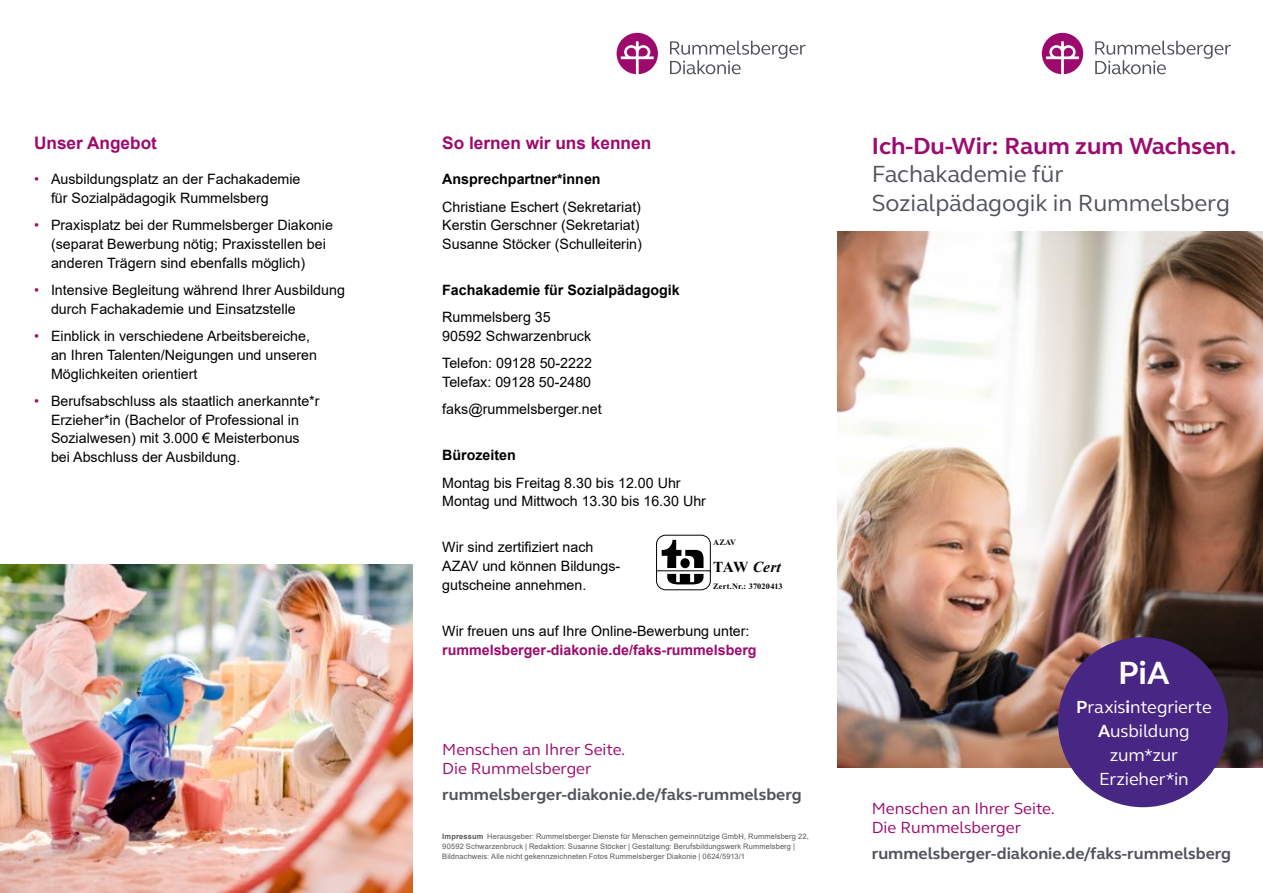
<style>
.page{position:relative;width:1263px;height:893px;background:#fff}
.page>*{position:absolute;margin:0;border:0;box-sizing:border-box;transform-origin:0 0}
.t1{font:700 33px "FS Elliot";color:#fff}
.t2{font:24px/28.5px "FS Elliot";letter-spacing:-.005em;color:#50535a}
.t3{font:700 24px "FS Elliot";color:#9d0a6d}
.t4{font:18px/24px "FS Elliot";letter-spacing:-.01em;color:#fff;text-align:center}
.t5{font:700 17.25px "Arial";color:#9d0a6d}
.t6{font:700 16.5px "FS Elliot";color:#50535a}
.t7{font:16.5px/19.5px "FS Elliot";color:#9d0a6d}
.t8{font:italic 700 15.3px "Times New Roman";color:#000}
.t9{font:14.25px/18.8px "Arial";color:#000}
.t10{font:700 14.25px "Arial";color:#000}
.t11{font:700 14.25px "Arial";color:#9d0a6d}
.t12{font:700 8.25px "Times New Roman";letter-spacing:.025em;color:#000}
.t13{font:7.5px/9.8px "Arial";letter-spacing:.015em;color:#575756}
.s1{color:#9d0a6d}
.s2{font-style:normal}
.s3{font-weight:700}
</style>
<div class="page">
<img style="left:0;top:564px;width:412px;height:329px">
<svg style="left:670px;top:41px;width:136px;height:33px"></svg>
<svg style="left:617px;top:33px;width:41px;height:41px"></svg>
<svg style="left:1095px;top:41px;width:136px;height:33px"></svg>
<svg style="left:1042px;top:33px;width:41px;height:41px"></svg>
<img style="left:838px;top:232px;width:425px;height:535px">
<div style="left:1058px;top:637px;width:170px;height:170px;background:#482683;border-radius:50%"></div>
<svg style="left:656px;top:535px;width:55px;height:56px"></svg>
<p class="t5" style="left:34px;top:130px;width:124px">Unser Angebot</p>
<p class="t9" style="left:51px;top:170px;width:251px;text-indent:-17px"><span class="s1">•</span> Ausbildungsplatz an der Fachakademie für Sozialpädagogik Rummelsberg</p>
<p class="t9" style="left:51px;top:216px;width:283px;text-indent:-17px"><span class="s1">•</span> Praxisplatz bei der Rummelsberger Diakonie (separat Bewerbung nötig; Praxisstellen bei anderen Trägern sind ebenfalls möglich)</p>
<p class="t9" style="left:51px;top:281px;width:295px;text-indent:-17px"><span class="s1">•</span> Intensive Begleitung während Ihrer Ausbildung durch Fachakademie und Einsatzstelle</p>
<p class="t9" style="left:51px;top:327px;width:267px;text-indent:-17px"><span class="s1">•</span> Einblick in verschiedene Arbeitsbereiche, an Ihren Talenten/Neigungen und unseren<br>Möglichkeiten orientiert</p>
<p class="t9" style="left:51px;top:391px;width:270px;text-indent:-17px"><span class="s1">•</span> Berufsabschluss als staatlich anerkannte*r Erzieher*in (Bachelor of Professional in Sozialwesen) mit 3.000 € Meisterbonus bei Abschluss der Ausbildung.</p>
<p class="t5" style="left:442px;top:130px;width:210px">So lernen wir uns kennen</p>
<p class="t10" style="left:442px;top:169px;width:160px">Ansprechpartner*innen</p>
<p class="t9" style="left:442px;top:197px;width:201px">Christiane Eschert (Sekretariat)<br>Kerstin Gerschner (Sekretariat)<br>Susanne Stöcker (Schulleiterin)</p>
<p class="t10" style="left:442px;top:280px;width:239px">Fachakademie für Sozialpädagogik</p>
<p class="t9" style="left:442px;top:308px;width:150px">Rummelsberg 35<br>90592 Schwarzenbruck</p>
<p class="t9" style="left:442px;top:354px;width:151px">Telefon: 09128 50-2222<br>Telefax: 09128 50-2480</p>
<p class="t9" style="left:442px;top:400px;width:161px">faks@rummelsberger.net</p>
<p class="t10" style="left:442px;top:445px;width:75px">Bürozeiten</p>
<p class="t9" style="left:442px;top:473px;width:265px">Montag bis Freitag 8.30 bis 12.00 Uhr<br>Montag und Mittwoch 13.30 bis 16.30 Uhr</p>
<p class="t9" style="left:442px;top:538px;width:179px">Wir sind zertifiziert nach<br>AZAV und können Bildungs‑ gutscheine annehmen.</p>
<p class="t9" style="left:442px;top:621px;width:309px">Wir freuen uns auf Ihre Online-Bewerbung unter:</p>
<p class="t11" style="left:442px;top:640px;width:316px">rummelsberger-diakonie.de/faks-rummelsberg</p>
<p class="t12" style="left:713px;top:536px;width:25px">AZAV</p>
<p class="t8" style="left:713px;top:556px;width:69px"><span class="s2">TAW</span> Cert</p>
<p class="t12" style="left:713px;top:580px;width:71px">Zert.Nr.: 37020413</p>
<p class="t7" style="left:442px;top:739px;width:185px">Menschen an Ihrer Seite.<br>Die Rummelsberger</p>
<p class="t6" style="left:442px;top:783px;width:361px">rummelsberger-diakonie.de/faks-rummelsberg</p>
<p class="t13" style="left:442px;top:832px;width:368px"><span class="s3">Impressum</span> Herausgeber: Rummelsberger Dienste für Menschen gemeinnützige GmbH, Rummelsberg 22,<br>90592 Schwarzenbruck | Redaktion: Susanne Stöcker | Gestaltung: Berufsbildungswerk Rummelsberg |<br>Bildnachweis: Alle nicht gekennzeichneten Fotos Rummelsberger Diakonie | 0624/5913/1</p>
<h2 class="t3" style="left:872px;top:129px;width:366px">Ich-Du-Wir: Raum zum Wachsen.</h2>
<h2 class="t2" style="left:872px;top:159px;width:360px">Fachakademie für<br>Sozialpädagogik in Rummelsberg</h2>
<h1 class="t1" style="left:1118px;top:651px;width:53px">PiA</h1>
<p class="t4" style="left:1076px;top:694px;width:137px"><span class="s3">P</span>raxis<span class="s3">i</span>ntegrierte<br><span class="s3">A</span>usbildung zum*zur<br>Erzieher*in</p>
<p class="t7" style="left:872px;top:798px;width:185px">Menschen an Ihrer Seite.<br>Die Rummelsberger</p>
<p class="t6" style="left:872px;top:842px;width:361px">rummelsberger-diakonie.de/faks-rummelsberg</p>
</div>
